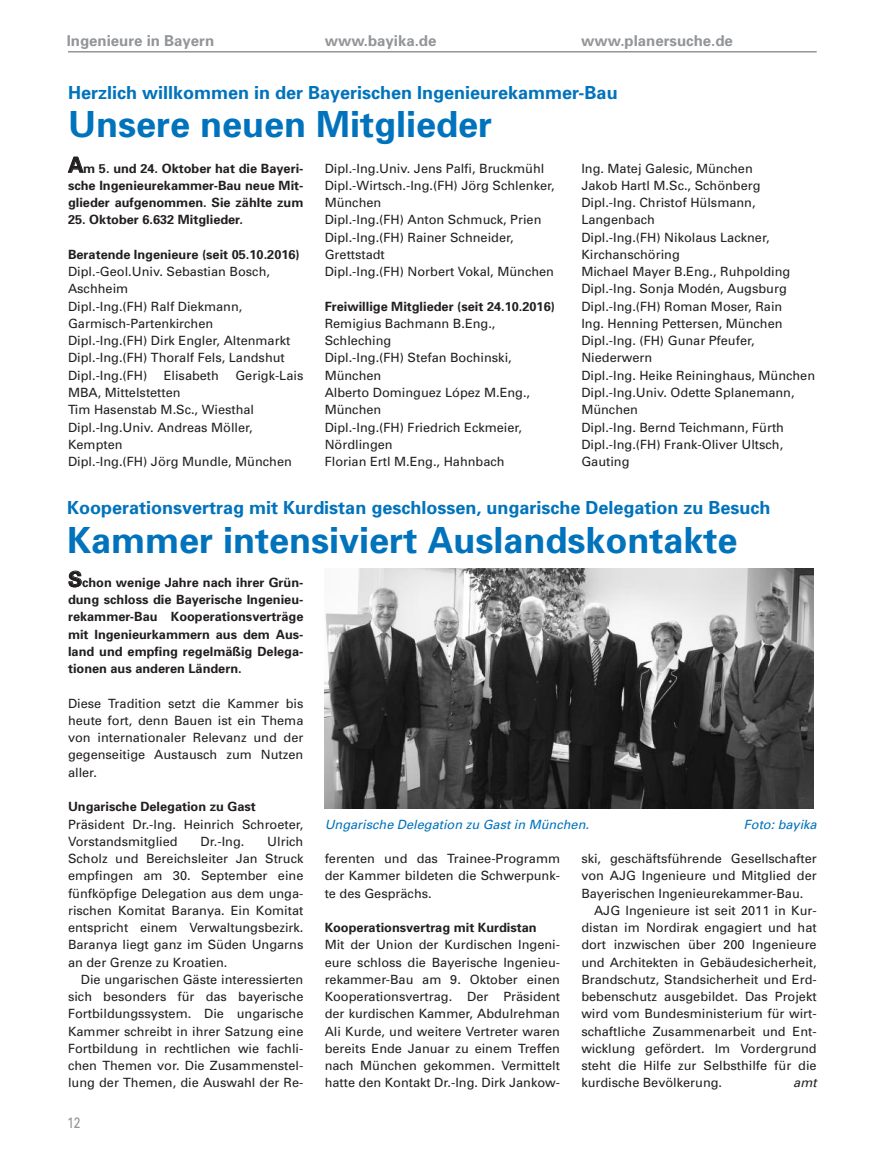
<style>
.page{position:relative;width:872px;height:1170px;background:#fff}
.page>*{position:absolute;margin:0;border:0;box-sizing:border-box;transform-origin:0 0}
.t1{font:700 36px "Univers";color:#0073bc}
.t2{font:700 18px "Univers";color:#0073bc}
.t3{font:700 15px "Univers";color:#939598}
.t4{font:15px "Univers";color:#939598;scale:.8 1}
.t5{font:12.75px/17.2px "Univers";color:#231f20;text-align:justify}
.t6{font:700 12.75px/17.2px "Univers";color:#231f20;text-align:justify}
.t7{font:italic 12.75px "Univers";color:#0073bc}
.t8{font:italic 12.75px "Univers";color:#231f20}
.s1{font-size:21px}
</style>
<div class="page">
<hr style="left:68px;top:51px;width:748px;height:2px;background:#939598">
<img style="left:325px;top:568px;width:488px;height:241px">
<p class="t3" style="left:67px;top:35px;width:149px">Ingenieure in Bayern</p>
<p class="t3" style="left:325px;top:35px;width:113px">www.bayika.de</p>
<p class="t3" style="left:581px;top:35px;width:153px">www.planersuche.de</p>
<h2 class="t2" style="left:68px;top:86px;width:551px">Herzlich willkommen in der Bayerischen Ingenieurekammer-Bau</h2>
<h1 class="t1" style="left:68px;top:111px;width:426px">Unsere neuen Mitglieder</h1>
<p class="t6" style="left:68px;top:160px;width:237px"><span class="s1">A</span>m 5. und 24. Oktober hat die Bayeri&shy;sche Ingenieurekammer-Bau neue Mit&shy;glieder aufgenommen. Sie zählte zum</p>
<p class="t6" style="left:68px;top:212px;width:176px">25. Oktober 6.632 Mitglieder.</p>
<p class="t6" style="left:68px;top:247px;width:233px">Beratende Ingenieure (seit 05.10.2016)</p>
<p class="t5" style="left:68px;top:264px;width:224px;text-align:left">Dipl.-Geol.Univ. Sebastian Bosch,<br>Aschheim<br>Dipl.-Ing.(FH) Ralf Diekmann,<br>Garmisch-Partenkirchen<br>Dipl.-Ing.(FH) Dirk Engler, Altenmarkt<br>Dipl.-Ing.(FH) Thoralf Fels, Landshut<br>Dipl.-Ing.(FH)</p>
<p class="t5" style="left:164px;top:367px;width:57px">Elisabeth</p>
<p class="t5" style="left:235px;top:367px;width:69px">Gerigk-Lais</p>
<p class="t5" style="left:68px;top:385px;width:225px;text-align:left">MBA, Mittelstetten<br>Tim Hasenstab M.Sc., Wiesthal<br>Dipl.-Ing.Univ. Andreas Möller,<br>Kempten<br>Dipl.-Ing.(FH) Jörg Mundle, München</p>
<p class="t5" style="left:325px;top:160px;width:231px;text-align:left">Dipl.-Ing.Univ. Jens Palfi, Bruckmühl<br>Dipl.-Wirtsch.-Ing.(FH) Jörg Schlenker,<br>München<br>Dipl.-Ing.(FH) Anton Schmuck, Prien<br>Dipl.-Ing.(FH) Rainer Schneider,<br>Grettstadt<br>Dipl.-Ing.(FH) Norbert Vokal, München</p>
<p class="t6" style="left:325px;top:298px;width:232px">Freiwillige Mitglieder (seit 24.10.2016)</p>
<p class="t5" style="left:325px;top:316px;width:207px;text-align:left">Remigius Bachmann B.Eng.,<br>Schleching<br>Dipl.-Ing.(FH) Stefan Bochinski,<br>München<br>Alberto Dominguez López M.Eng.,<br>München<br>Dipl.-Ing.(FH) Friedrich Eckmeier,<br>Nördlingen<br>Florian Ertl M.Eng., Hahnbach</p>
<p class="t5" style="left:581px;top:160px;width:235px;text-align:left">Ing. Matej Galesic, München<br>Jakob Hartl M.Sc., Schönberg<br>Dipl.-Ing. Christof Hülsmann,<br>Langenbach<br>Dipl.-Ing.(FH) Nikolaus Lackner,<br>Kirchanschöring<br>Michael Mayer B.Eng., Ruhpolding<br>Dipl.-Ing. Sonja Modén, Augsburg<br>Dipl.-Ing.(FH) Roman Moser, Rain<br>Ing. Henning Pettersen, München<br>Dipl.-Ing. (FH) Gunar Pfeufer,<br>Niederwern<br>Dipl.-Ing. Heike Reininghaus, München<br>Dipl.-Ing.Univ. Odette Splanemann,<br>München<br>Dipl.-Ing. Bernd Teichmann, Fürth<br>Dipl.-Ing.(FH) Frank-Oliver Ultsch,<br>Gauting</p>
<h2 class="t2" style="left:67px;top:501px;width:705px">Kooperationsvertrag mit Kurdistan geschlossen, ungarische Delegation zu Besuch</h2>
<h1 class="t1" style="left:67px;top:526px;width:672px">Kammer intensiviert Auslandskontakte</h1>
<p class="t6" style="left:68px;top:574px;width:237px"><span class="s1">S</span>chon wenige Jahre nach ihrer Grün&shy;dung schloss die Bayerische Ingenieu&shy;rekammer-Bau Kooperationsverträge mit Ingenieurkammern aus dem Aus&shy;land und empfing regelmäßig Delega&shy;tionen aus anderen Ländern.</p>
<p class="t5" style="left:68px;top:695px;width:237px">Diese Tradition setzt die Kammer bis heute fort, denn Bauen ist ein Thema von internationaler Relevanz und der gegenseitige Austausch zum Nutzen aller.</p>
<p class="t6" style="left:68px;top:799px;width:189px">Ungarische Delegation zu Gast</p>
<p class="t5" style="left:68px;top:816px;width:237px">Präsident Dr.-Ing. Heinrich Schroeter,<br>Vorstandsmitglied</p>
<p class="t5" style="left:68px;top:833px;width:237px;text-indent:199px">Ulrich Scholz und Bereichsleiter Jan Struck empfingen am 30. September eine fünfköpfige Delegation aus dem unga&shy;rischen Komitat Baranya. Ein Komitat entspricht einem Verwaltungsbezirk.<br>Baranya liegt ganz im Süden Ungarns an der Grenze zu Kroatien.</p>
<p class="t5" style="left:68px;top:971px;width:237px;text-indent:13px">Die ungarischen Gäste interessierten sich besonders für das bayerische Fortbildungssystem. Die ungarische Kammer schreibt in ihrer Satzung eine Fortbildung in rechtlichen wie fachli&shy;chen Themen vor. Die Zusammenstel&shy;lung der Themen, die Auswahl der Re-</p>
<p class="t5" style="left:201px;top:833px;width:45px">Dr.-Ing.</p>
<p class="t4" style="left:67px;top:1117px;width:18px">12</p>
<p class="t7" style="left:325px;top:819px;width:266px">Ungarische Delegation zu Gast in München.</p>
<p class="t7" style="left:744px;top:819px;width:74px">Foto: bayika</p>
<p class="t5" style="left:325px;top:850px;width:237px">ferenten und das Trainee-Programm der Kammer bildeten die Schwerpunk&shy;te des Gesprächs.</p>
<p class="t6" style="left:325px;top:919px;width:213px">Kooperationsvertrag mit Kurdistan</p>
<p class="t5" style="left:325px;top:937px;width:237px">Mit der Union der Kurdischen Ingeni&shy;eure schloss die Bayerische Ingenieu&shy;rekammer-Bau am 9. Oktober einen Kooperationsvertrag. Der Präsident der kurdischen Kammer, Abdulrehman Ali Kurde, und weitere Vertreter waren bereits Ende Januar zu einem Treffen nach München gekommen. Vermittelt hatte den Kontakt Dr.-Ing. Dirk Jankow-</p>
<p class="t5" style="left:581px;top:850px;width:237px">ski, geschäftsführende Gesellschafter von AJG Ingenieure und Mitglied der Bayerischen Ingenieurekammer-Bau.</p>
<p class="t5" style="left:581px;top:902px;width:237px;text-indent:13px">AJG Ingenieure ist seit 2011 in Kur&shy;distan im Nordirak engagiert und hat dort inzwischen über 200 Ingenieure und Architekten in Gebäudesicherheit, Brandschutz, Standsicherheit und Erd&shy;bebenschutz ausgebildet. Das Projekt wird vom Bundesministerium für wirt&shy;schaftliche Zusammenarbeit und Ent&shy;wicklung gefördert. Im Vordergrund steht die Hilfe zur Selbsthilfe für die kurdische Bevölkerung.</p>
<p class="t8" style="left:793px;top:1078px;width:25px">amt</p>
</div>
